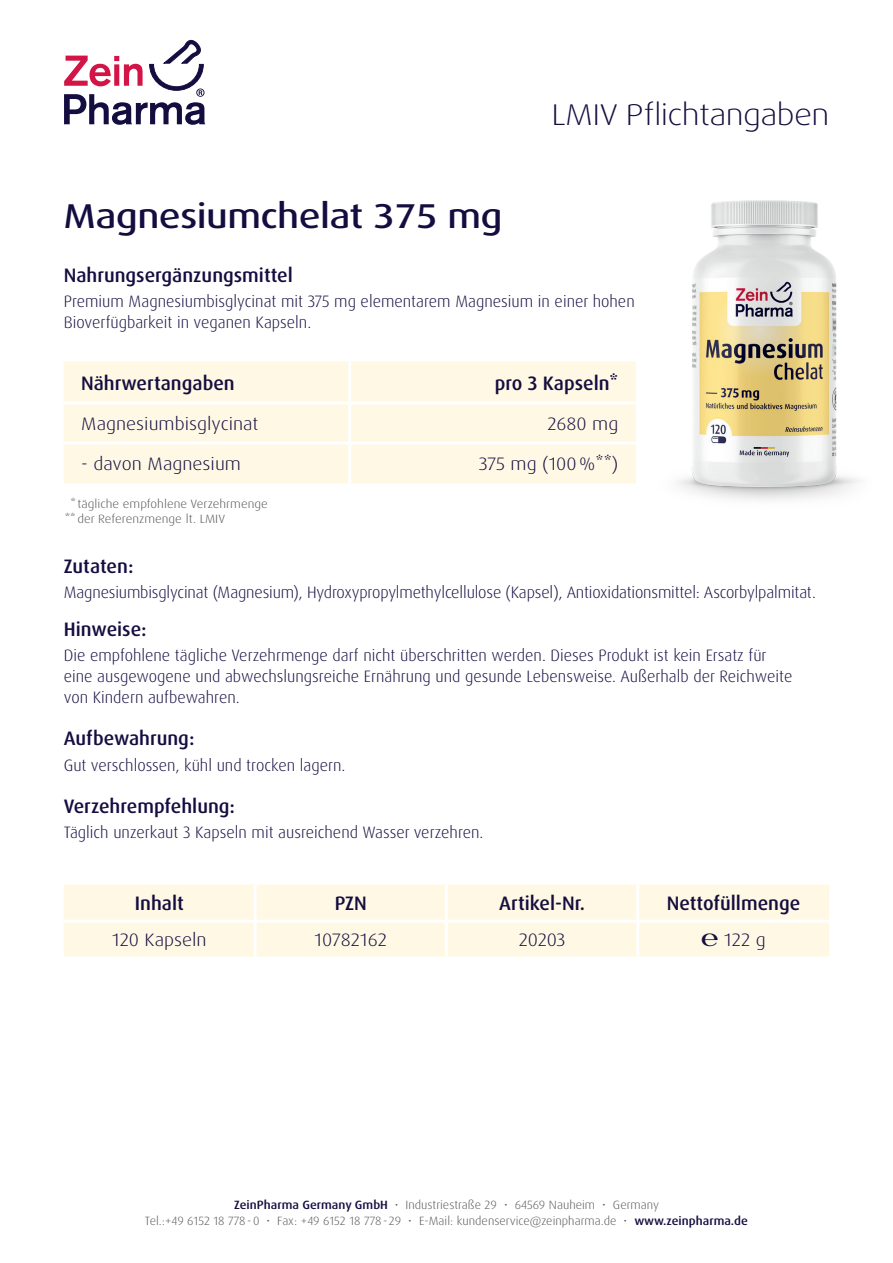
<style>
.page{position:relative;width:893px;height:1263px;background:#fff}
.page>*{position:absolute;margin:0;border:0;box-sizing:border-box;transform-origin:0 0}
.t1{font:500 expanded 34.5px "Dax Pro";color:#140d40}
.t2{font:300 expanded 30px "Dax Pro";color:#140d40}
.t3{font:500 19.5px "Dax Pro";color:#140d40}
.t4{font:300 18px "Dax Pro";color:#140d40;scale:1.1 1}
.t5{font:300 16.5px/21px "Dax Pro";color:#140d40}
.t6{font:300 12px/16.5px "Dax Pro";color:#57585a;text-align:center;scale:1.05 1}
.t7{font:300 12px/14.4px "Dax Pro";color:#57585a;scale:1.1 1}
.s1{font-weight:500;color:#140d40}
</style>
<div class="page">
<svg style="left:64px;top:39px;width:142px;height:86px"></svg>
<div style="left:64px;top:362px;width:495px;height:121px;background:#fef8e4"></div>
<hr style="left:348px;top:362px;width:3px;height:39px;background:#fff">
<hr style="left:64px;top:401px;width:286px;height:3px;background:#fff">
<hr style="left:350px;top:401px;width:286px;height:3px;background:#fff">
<hr style="left:348px;top:404px;width:3px;height:38px;background:#fff">
<hr style="left:64px;top:442px;width:286px;height:3px;background:#fff">
<hr style="left:350px;top:442px;width:286px;height:3px;background:#fff">
<hr style="left:348px;top:445px;width:3px;height:38px;background:#fff">
<img style="left:559px;top:200px;width:301px;height:300px">
<div style="left:64px;top:884px;width:765px;height:72px;background:#fef8e4"></div>
<hr style="left:254px;top:884px;width:3px;height:35px;background:#fff">
<hr style="left:445px;top:884px;width:3px;height:35px;background:#fff">
<hr style="left:636px;top:884px;width:3px;height:35px;background:#fff">
<hr style="left:64px;top:919px;width:191px;height:3px;background:#fff">
<hr style="left:255px;top:919px;width:191px;height:3px;background:#fff">
<hr style="left:254px;top:922px;width:3px;height:34px;background:#fff">
<hr style="left:446px;top:919px;width:192px;height:3px;background:#fff">
<hr style="left:445px;top:922px;width:3px;height:34px;background:#fff">
<hr style="left:638px;top:919px;width:191px;height:3px;background:#fff">
<hr style="left:636px;top:922px;width:3px;height:34px;background:#fff">
<h2 class="t2" style="left:552px;top:96px;width:279px">LMIV Pflichtangaben</h2>
<h1 class="t1" style="left:64px;top:194px;width:440px">Magnesiumchelat 375 mg</h1>
<p class="t3" style="left:64px;top:262px;width:231px">Nahrungsergänzungsmittel</p>
<p class="t5" style="left:64px;top:291px;width:572px">Premium Magnesiumbisglycinat mit 375 mg elementarem Magnesium in einer hohen<br>Bioverfügbarkeit in veganen Kapseln.</p>
<p class="t3" style="left:81px;top:371px;width:155px">Nährwertangaben</p>
<p class="t3" style="left:495px;top:371px;width:125px">pro 3 Kapseln*</p>
<p class="t4" style="left:81px;top:412px;width:163px">Magnesiumbisglycinat</p>
<p class="t4" style="left:547px;top:412px;width:66px">2680 mg</p>
<p class="t4" style="left:81px;top:452px;width:147px">- davon Magnesium</p>
<p class="t4" style="left:479px;top:452px;width:128px">375 mg (100%**)</p>
<p class="t7" style="left:65px;top:497px;width:186px;text-indent:6px">* tägliche empfohlene Verzehrmenge **der Referenzmenge lt. LMIV</p>
<p class="t3" style="left:64px;top:553px;width:71px">Zutaten:</p>
<p class="t5" style="left:64px;top:582px;width:754px">Magnesiumbisglycinat (Magnesium), Hydroxypropylmethylcellulose (Kapsel), Antioxidationsmittel: Ascorbylpalmitat.</p>
<p class="t3" style="left:64px;top:616px;width:84px">Hinweise:</p>
<p class="t5" style="left:64px;top:645px;width:730px">Die empfohlene tägliche Verzehrmenge darf nicht überschritten werden. Dieses Produkt ist kein Ersatz für eine ausgewogene und abwechslungsreiche Ernährung und gesunde Lebensweise. Außerhalb der Reichweite von Kindern aufbewahren.</p>
<p class="t3" style="left:64px;top:726px;width:132px">Aufbewahrung:</p>
<p class="t5" style="left:64px;top:754px;width:283px">Gut verschlossen, kühl und trocken lagern.</p>
<p class="t3" style="left:64px;top:793px;width:173px">Verzehrempfehlung:</p>
<p class="t5" style="left:64px;top:822px;width:421px">Täglich unzerkaut 3 Kapseln mit ausreichend Wasser verzehren.</p>
<p class="t3" style="left:135px;top:891px;width:50px">Inhalt</p>
<p class="t3" style="left:335px;top:891px;width:34px">PZN</p>
<p class="t3" style="left:499px;top:891px;width:87px">Artikel-Nr.</p>
<p class="t3" style="left:667px;top:891px;width:135px">Nettofüllmenge</p>
<p class="t4" style="left:112px;top:928px;width:87px">120 Kapseln</p>
<p class="t4" style="left:315px;top:928px;width:67px">10782162</p>
<p class="t4" style="left:519px;top:928px;width:44px">20203</p>
<p class="t4" style="left:701px;top:928px;width:60px">℮ 122 g</p>
<p class="t6" style="left:145px;top:1196px;width:576px"><span class="s1">ZeinPharma Germany GmbH</span> • Industriestraße 29 • 64569 Nauheim • Germany<br>Tel.:+49 6152 18 778-0 • Fax: +49 6152 18 778- 29 • E-Mail: kundenservice@zeinpharma.de • <span class="s1">www.zeinpharma.de</span></p>
</div>
